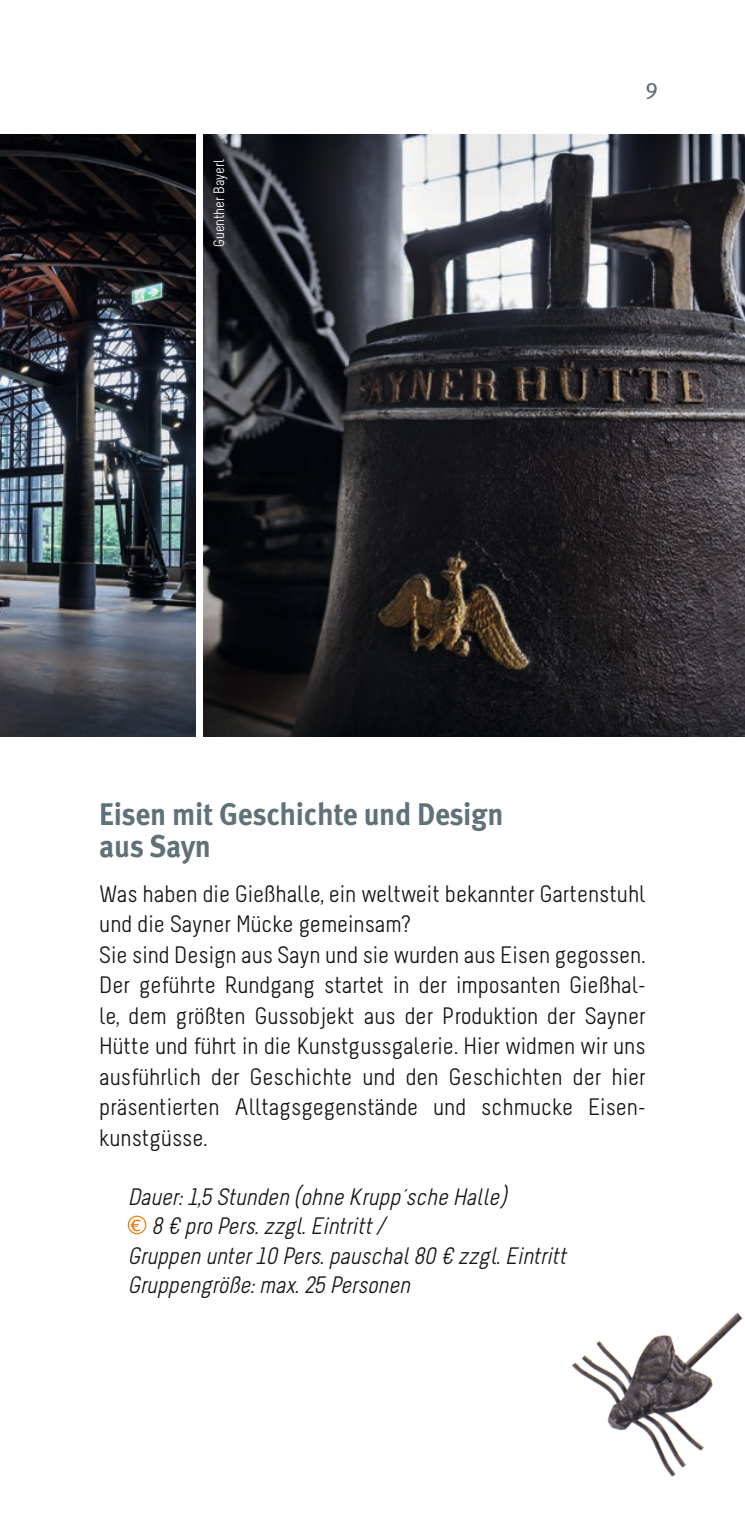
<style>
.page{position:relative;width:745px;height:1531px;background:#fff}
.page>*{position:absolute;margin:0;border:0;box-sizing:border-box;transform-origin:0 0}
.head{font:700 31.25px/32.5px "Meta Pro";letter-spacing:-.01em;color:#5f7179;scale:.93 1}
.lauftext{font:23.75px/30.5px "Melbourne";color:#151616}
.modalit{font:italic 23.75px/29.5px "Melbourne";color:#151616}
.t1{font:22.5px "Meta Pro";color:#5f7179}
.Fließtext{font:15.75px "Helvetica Neue LT Std";color:#f07400;scale:1.14 1}
.Bildunterschriften{font:15px "Melbourne";color:#fff}
</style>
<div class="page">
<img style="left:0;top:134px;width:195px;height:602px">
<img style="left:204px;top:134px;width:540px;height:602px">
<div style="left:128px;top:1215px;width:18px;height:19px;border:1px solid #f07400;border-radius:50%"></div>
<img style="left:571px;top:1312px;width:172px;height:165px">
<p class="Bildunterschriften" style="left:211px;top:247px;width:89px;rotate:-90deg">Guenther Bayerl</p>
<p class="t1" style="left:645px;top:73px;width:14px">9</p>
<p class="head" style="left:99px;top:795px;width:436px">Eisen mit Geschichte und Design aus Sayn</p>
<p class="lauftext" style="left:99px;top:879px;width:547px">Was haben die Gießhalle, ein weltweit bekannter Gartenstuhl und die Sayner Mücke gemeinsam?</p>
<p class="lauftext" style="left:99px;top:939px;width:547px">Sie sind Design aus Sayn und sie wurden aus Eisen gegossen.</p>
<p class="lauftext" style="left:99px;top:970px;width:547px;text-align:justify">Der geführte Rundgang startet in der imposanten Gießhal&shy;le, dem größten Gussobjekt aus der Produktion der Sayner Hütte und führt in die Kunstgussgalerie. Hier widmen wir uns ausführlich der Geschichte und den Geschichten der hier präsentierten Alltagsgegenstände und schmucke Eisen&shy;kunstgüsse.</p>
<p class="modalit" style="left:128px;top:1182px;width:386px">Dauer:1,5 Stunden (ohne Krupp´sche Halle)</p>
<p class="Fließtext" style="left:130px;top:1215px;width:10px">€</p>
<p class="modalit" style="left:128px;top:1212px;width:445px;text-indent:24px">8 € proPers.zzgl.Eintritt/<br>Gruppen unter10 Pers.pauschal80 € zzgl.Eintritt</p>
<p class="modalit" style="left:128px;top:1271px;width:289px">Gruppengröße:max.25 Personen</p>
</div>
